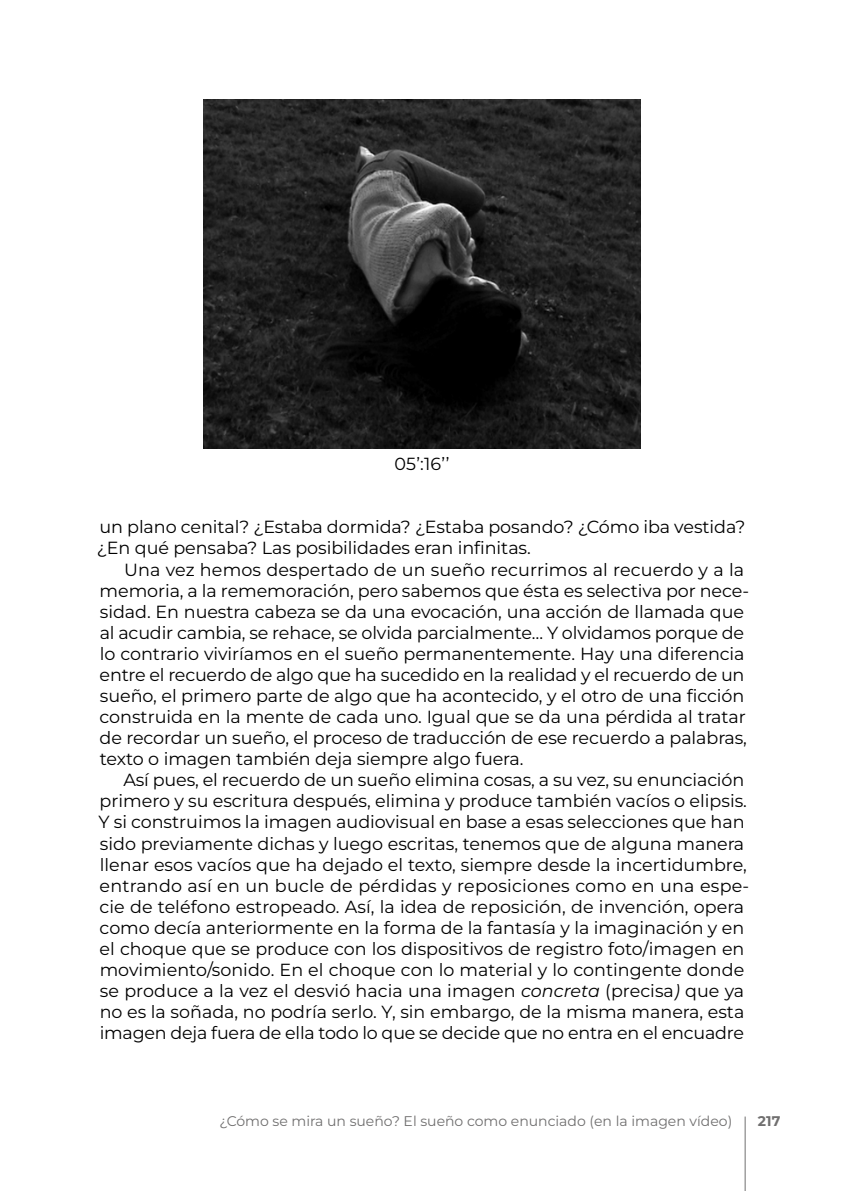
<style>
.page{position:relative;width:844px;height:1191px;background:#fff}
.page>*{position:absolute;margin:0;border:0;box-sizing:border-box;transform-origin:0 0}
.t1{font:17.5px/21px "Montserrat";letter-spacing:-.005em;color:#000}
.t2{font:14px "Montserrat";color:#706f6f}
.t3{font:700 14px "Montserrat";color:#706f6f}
.s1{font-style:italic}
</style>
<div class="page">
<hr style="left:744px;top:1116px;width:1px;height:75px;background:#706f6f">
<img style="left:203px;top:99px;width:437px;height:349px">
<p class="t1" style="left:394px;top:452px;width:56px">05’:16’’</p>
<p class="t1" style="left:97px;top:516px;width:649px">un plano cenital? ¿Estaba dormida? ¿Estaba posando? ¿Cómo iba vestida? ¿En qué pensaba? Las posibilidades eran infinitas.</p>
<p class="t1" style="left:100px;top:558px;width:651px;text-indent:24px">Una vez hemos despertado de un sueño recurrimos al recuerdo y a la memoria, a la rememoración, pero sabemos que ésta es selectiva por nece&shy;sidad. En nuestra cabeza se da una evocación, una acción de llamada que al acudir cambia, se rehace, se olvida parcialmente… Y olvidamos porque de lo contrario viviríamos en el sueño permanentemente. Hay una diferencia entre el recuerdo de algo que ha sucedido en la realidad y el recuerdo de un sueño, el primero parte de algo que ha acontecido, y el otro de una ficción construida en la mente de cada uno. Igual que se da una pérdida al tratar de recordar un sueño, el proceso de traducción de ese recuerdo a palabras, texto o imagen también deja siempre algo fuera.</p>
<p class="t1" style="left:99px;top:769px;width:652px;text-indent:25px">Así pues, el recuerdo de un sueño elimina cosas, a su vez, su enunciación primero y su escritura después, elimina y produce también vacíos o elipsis.<br>Y si construimos la imagen audiovisual en base a esas selecciones que han sido previamente dichas y luego escritas, tenemos que de alguna manera llenar esos vacíos que ha dejado el texto, siempre desde la incertidumbre, entrando así en un bucle de pérdidas y reposiciones como en una espe&shy;cie de teléfono estropeado. Así, la idea de reposición, de invención, opera como decía anteriormente en la forma de la fantasía y la imaginación y en el choque que se produce con los dispositivos de registro foto/imagen en movimiento/sonido. En el choque con lo material y lo contingente donde se produce a la vez el desvió hacia una imagen <span class="s1">concreta</span> (precisa<span class="s1">)</span> que ya no es la soñada, no podría serlo. Y, sin embargo, de la misma manera, esta imagen deja fuera de ella todo lo que se decide que no entra en el encuadre</p>
<p class="t2" style="left:219px;top:1112px;width:514px">¿Cómo se mira un sueño? El sueño como enunciado (en la imagen vídeo)</p>
<p class="t3" style="left:757px;top:1112px;width:24px">217</p>
</div>
